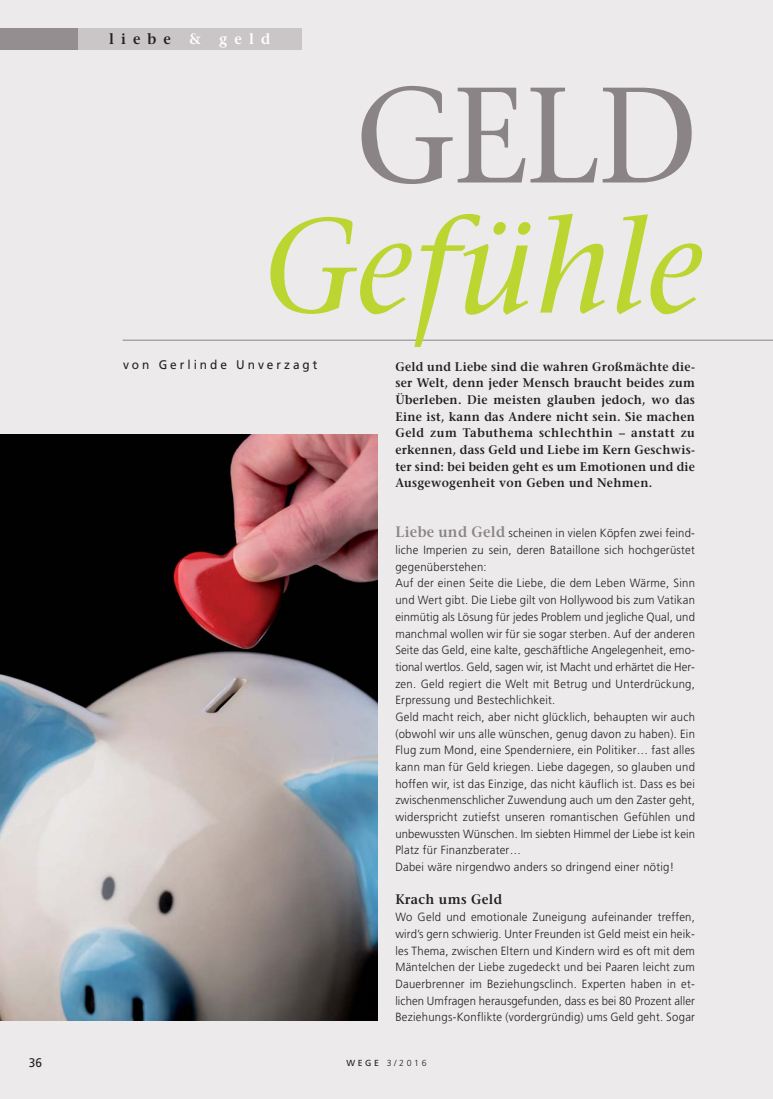
<style>
.page{position:relative;width:773px;height:1099px;background:#fff}
.page>*{position:absolute;margin:0;border:0;box-sizing:border-box;transform-origin:0 0}
.t1{font:italic 500 128.38px "Stone Serif";color:#bcd631;scale:.95 1}
.t2{font:500 128.38px "Stone Serif";color:#8b8487;scale:.95 1}
.t3{font:600 15px "Stone Serif Std";letter-spacing:.5em;color:#231f20;scale:.95 1}
.t4{font:600 13.75px "Stone Serif Std";letter-spacing:.025em;color:#231f20;scale:.95 1}
.t5{font:600 12.5px/16.6px "Stone Serif Std";letter-spacing:.025em;color:#231f20;text-align:justify;scale:.95 1}
.t6{font:12.5px "Frutiger";letter-spacing:.25em;color:#231f20;scale:.95 1}
.t7{font:300 11.88px/16.6px "Frutiger";letter-spacing:.025em;color:#231f20;scale:.95 1}
.t8{font:300 8.75px "Frutiger";color:#231f20}
.s1{color:#fff}
.s2{font-family:"Stone Serif Std";font-weight:600;font-size:15px;color:#8b8487}
.s3{font-weight:400}
</style>
<div class="page">
<div style="left:0;top:0;width:772px;height:1098px;background:#eceaea"></div>
<hr style="left:123px;top:340px;width:649px;height:1px;background:#8b8487">
<img style="left:0;top:434px;width:377px;height:586px">
<div style="left:0;top:28px;width:301px;height:22px;background:#958e91"></div>
<div style="left:78px;top:28px;width:223px;height:22px;background:#cac6c8"></div>
<p class="t3" style="left:109px;top:33px;width:171px">liebe <span class="s1">&amp; geld</span></p>
<h1 class="t2" style="left:358px;top:83px;width:356px">GELD</h1>
<h1 class="t1" style="left:257px;top:214px;width:462px">Gefühle</h1>
<p class="t6" style="left:123px;top:359px;width:206px">von Gerlinde Unverzagt</p>
<p class="t5" style="left:395px;top:359px;width:317px">Geld und Liebe sind die wahren Großmächte die&shy;ser Welt, denn jeder Mensch braucht beides zum Überleben. Die meisten glauben jedoch, wo das Eine ist, kann das Andere nicht sein. Sie machen Geld zum Tabuthema schlechthin – anstatt zu erkennen, dass Geld und Liebe im Kern Geschwis&shy;ter sind: bei beiden geht es um Emotionen und die Ausgewogenheit von Geben und Nehmen.</p>
<p class="t7" style="left:395px;top:526px;width:317px"><span class="s2">Liebe und Geld</span> scheinen in vielen Köpfen zwei feind&shy;liche Imperien zu sein, deren Bataillone sich hochgerüstet gegenüberstehen:<br>Auf der einen Seite die Liebe, die dem Leben Wärme, Sinn und Wert gibt. Die Liebe gilt von Hollywood bis zum Vatikan einmütig als Lösung für jedes Problem und jegliche Qual, und manchmal wollen wir für sie sogar sterben. Auf der anderen Seite das Geld, eine kalte, geschäftliche Angelegenheit, emo&shy;tional wertlos. Geld, sagen wir, ist Macht und erhärtet die Her&shy;zen. Geld regiert die Welt mit Betrug und Unterdrückung, Erpressung und Bestechlichkeit.<br>Geld macht reich, aber nicht glücklich, behaupten wir auch (obwohl wir uns alle wünschen, genug davon zu haben). Ein Flug zum Mond, eine Spenderniere, ein Politiker… fast alles kann man für Geld kriegen. Liebe dagegen, so glauben und hoffen wir, ist das Einzige, das nicht käuflich ist. Dass es bei zwischenmenschlicher Zuwendung auch um den Zaster geht, widerspricht zutiefst unseren romantischen Gefühlen und unbewussten Wünschen. Im siebten Himmel der Liebe ist kein Platz für Finanzberater…<br>Dabei wäre nirgendwo anders so dringend einer nötig!</p>
<p class="t4" style="left:395px;top:894px;width:114px">Krach ums Geld</p>
<p class="t7" style="left:395px;top:909px;width:317px;text-align:justify">Wo Geld und emotionale Zuneigung aufeinander treffen, wird’s gern schwierig. Unter Freunden ist Geld meist ein heik&shy;les Thema, zwischen Eltern und Kindern wird es oft mit dem Mäntelchen der Liebe zugedeckt und bei Paaren leicht zum Dauerbrenner im Beziehungsclinch. Experten haben in et&shy;lichen Umfragen herausgefunden, dass es bei 80 Prozent aller Beziehungs-Konflikte (vordergründig) ums Geld geht. Sogar</p>
<p class="t6" style="left:29px;top:1057px;width:16px">36</p>
<p class="t8" style="left:346px;top:1059px;width:82px"><span class="s3">WEGE</span> 3/2016</p>
</div>
